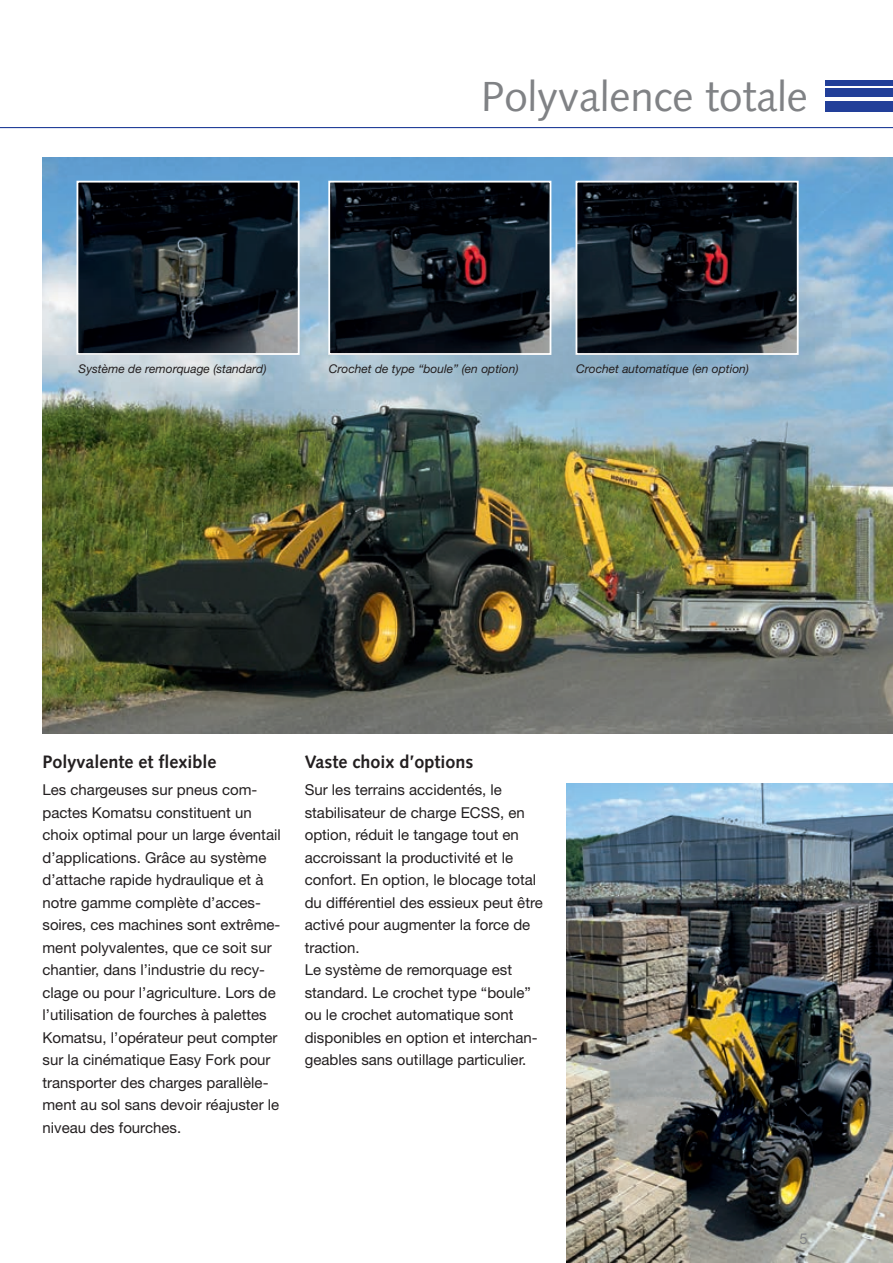
<style>
.page{position:relative;width:893px;height:1263px;background:#fff}
.page>*{position:absolute;margin:0;border:0;box-sizing:border-box;transform-origin:0 0}
.t1{font:42px "Syntax LTCE";color:#808285}
.t2{font:700 18px "Syntax LTCE";color:#231f20}
.t3{font:15px/22.5px "Helvetica Neue LT Pro";color:#231f20}
.t4{font:15px "Helvetica Neue LT Pro";color:#808285}
.t5{font:italic 12px "Helvetica Neue LT Pro";color:#231f20}
</style>
<div class="page">
<img style="left:567px;top:783px;width:326px;height:480px">
<hr style="left:0;top:127px;width:893px;height:1px;background:#223f99">
<div style="left:825px;top:101px;width:68px;height:10px;background:#223f99"></div>
<div style="left:825px;top:89px;width:68px;height:8px;background:#223f99"></div>
<div style="left:825px;top:80px;width:68px;height:5px;background:#223f99"></div>
<img style="left:43px;top:157px;width:850px;height:576px">
<img style="left:80px;top:184px;width:217px;height:168px">
<div style="left:77px;top:181px;width:223px;height:174px;border:2px solid #fff"></div>
<img style="left:579px;top:184px;width:217px;height:168px">
<div style="left:576px;top:181px;width:223px;height:174px;border:2px solid #fff"></div>
<img style="left:331px;top:184px;width:217px;height:168px">
<div style="left:328px;top:181px;width:223px;height:174px;border:2px solid #fff"></div>
<h1 class="t1" style="left:481px;top:72px;width:328px">Polyvalence totale</h1>
<p class="t5" style="left:79px;top:361px;width:189px">Système de remorquage (standard)</p>
<p class="t5" style="left:329px;top:361px;width:191px">Crochet de type “boule” (en option)</p>
<p class="t5" style="left:576px;top:361px;width:174px">Crochet automatique (en option)</p>
<p class="t2" style="left:43px;top:752px;width:176px">Polyvalente et flexible</p>
<p class="t3" style="left:43px;top:778px;width:240px">Les chargeuses sur pneus com&shy;pactes Komatsu constituent un choix optimal pour un large éventail d’applications. Grâce au système d’attache rapide hydraulique et à notre gamme complète d’acces&shy;soires, ces machines sont extrême&shy;ment polyvalentes, que ce soit sur chantier, dans l’industrie du recy&shy;clage ou pour l’agriculture. Lors de l’utilisation de fourches à palettes Komatsu, l’opérateur peut compter sur la cinématique Easy Fork pour transporter des charges parallèle&shy;ment au sol sans devoir réajuster le niveau des fourches.</p>
<p class="t2" style="left:305px;top:752px;width:170px">Vaste choix d’options</p>
<p class="t3" style="left:305px;top:778px;width:240px">Sur les terrains accidentés, le stabilisateur de charge ECSS, en option, réduit le tangage tout en accroissant la productivité et le confort. En option, le blocage total du différentiel des essieux peut être activé pour augmenter la force de traction.<br>Le système de remorquage est standard. Le crochet type “boule” ou le crochet automatique sont disponibles en option et interchan&shy;geables sans outillage particulier.</p>
<p class="t4" style="left:800px;top:1229px;width:10px">5</p>
</div>
